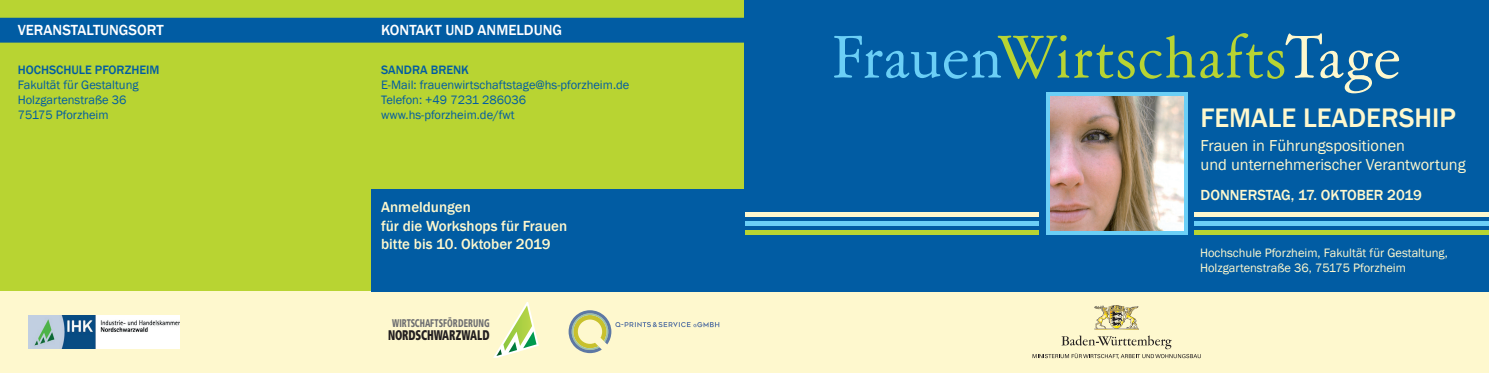
<style>
.page{position:relative;width:1489px;height:373px;background:#fff}
.page>*{position:absolute;margin:0;border:0;box-sizing:border-box;transform-origin:0 0}
.t1{font:67.5px "Garamont Amst SB";letter-spacing:.01em;color:#b8d432}
.t2{font:500 27.5px "Franklin Gothic";color:#fef8ce}
.t3{font:16.25px/18.8px "Franklin Gothic";color:#fef8ce}
.t4{font:500 15px/18px "Franklin Gothic";color:#fef8ce}
.t5{font:500 15px "Franklin Gothic";color:#fff}
.t6{font:900 condensed 14px "Frutiger";letter-spacing:-.02em;color:#231f20;scale:.75 1}
.t7{font:12.5px/15px "Franklin Gothic";color:#015ca3}
.t8{font:12.5px/15px "Franklin Gothic";color:#fef8ce}
.t9{font:500 12.5px "Franklin Gothic";color:#015ca3}
.t10{font:900 condensed 11.12px "Frutiger";letter-spacing:.01em;color:#6c6d70;scale:.75 1}
.s1{color:#6bcff6}
.s2{color:#fef8ce}
</style>
<div class="page">
<div style="left:0;top:0;width:744px;height:291px;background:#b8d432"></div>
<div style="left:0;top:291px;width:744px;height:81px;background:#fef8ce"></div>
<div style="left:0;top:18px;width:744px;height:25px;background:#015ca3"></div>
<div style="left:744px;top:291px;width:744px;height:81px;background:#fef8ce"></div>
<img style="left:1094px;top:305px;width:45px;height:24px">
<svg style="left:1032px;top:335px;width:168px;height:23px"></svg>
<div style="left:744px;top:0;width:744px;height:291px;background:#015ca3"></div>
<svg style="left:1046px;top:92px;width:141px;height:142px;background:#7ec8e4"></svg>
<img style="left:1050px;top:97px;width:133px;height:132px">
<div style="left:744px;top:229px;width:294px;height:5px;background:#b8d432"></div>
<div style="left:744px;top:220px;width:294px;height:5px;background:#6bcff6"></div>
<hr style="left:744px;top:212px;width:294px;height:4px;background:#fef8ce">
<div style="left:1194px;top:229px;width:294px;height:5px;background:#b8d432"></div>
<div style="left:1194px;top:220px;width:294px;height:5px;background:#6bcff6"></div>
<hr style="left:1194px;top:212px;width:294px;height:4px;background:#fef8ce">
<div style="left:371px;top:189px;width:373px;height:102px;background:#015ca3"></div>
<svg style="left:493px;top:301px;width:46px;height:56px"></svg>
<img style="left:28px;top:314px;width:151px;height:33px">
<svg style="left:568px;top:309px;width:151px;height:43px;background:#eae8c0"></svg>
<p class="t5" style="left:18px;top:21px;width:147px">VERANSTALTUNGSORT</p>
<p class="t5" style="left:381px;top:21px;width:182px">KONTAKT UND ANMELDUNG</p>
<p class="t9" style="left:18px;top:62px;width:143px">HOCHSCHULE PFORZHEIM</p>
<p class="t7" style="left:18px;top:78px;width:122px">Fakultät für Gestaltung<br>Holzgartenstraße 36<br>75175 Pforzheim</p>
<p class="t9" style="left:381px;top:62px;width:89px">SANDRA BRENK</p>
<p class="t7" style="left:381px;top:78px;width:250px">E-Mail: frauenwirtschaftstage@hs-pforzheim.de<br>Telefon: +49 7231 286036 www.hs-pforzheim.de/fwt</p>
<p class="t4" style="left:381px;top:198px;width:187px">Anmeldungen<br>für die Workshops für Frauen bitte bis 10. Oktober 2019</p>
<p class="t10" style="left:392px;top:316px;width:131px">WIRTSCHAFTSFÖRDERUNG</p>
<p class="t6" style="left:388px;top:326px;width:137px">NORDSCHWARZWALD</p>
<h1 class="t1" style="left:832px;top:24px;width:570px"><span class="s1">Frauen</span>Wirtschafts<span class="s2">Tage</span></h1>
<h2 class="t2" style="left:1200px;top:101px;width:257px">FEMALE LEADERSHIP</h2>
<h3 class="t3" style="left:1200px;top:136px;width:266px">Frauen in Führungspositionen<br>und unternehmerischer Verantwortung</h3>
<p class="t4" style="left:1200px;top:186px;width:223px">DONNERSTAG, 17. OKTOBER 2019</p>
<p class="t8" style="left:1199px;top:245px;width:249px">Hochschule Pforzheim, Fakultät für Gestaltung,<br>Holzgartenstraße 36, 75175 Pforzheim</p>
</div>
